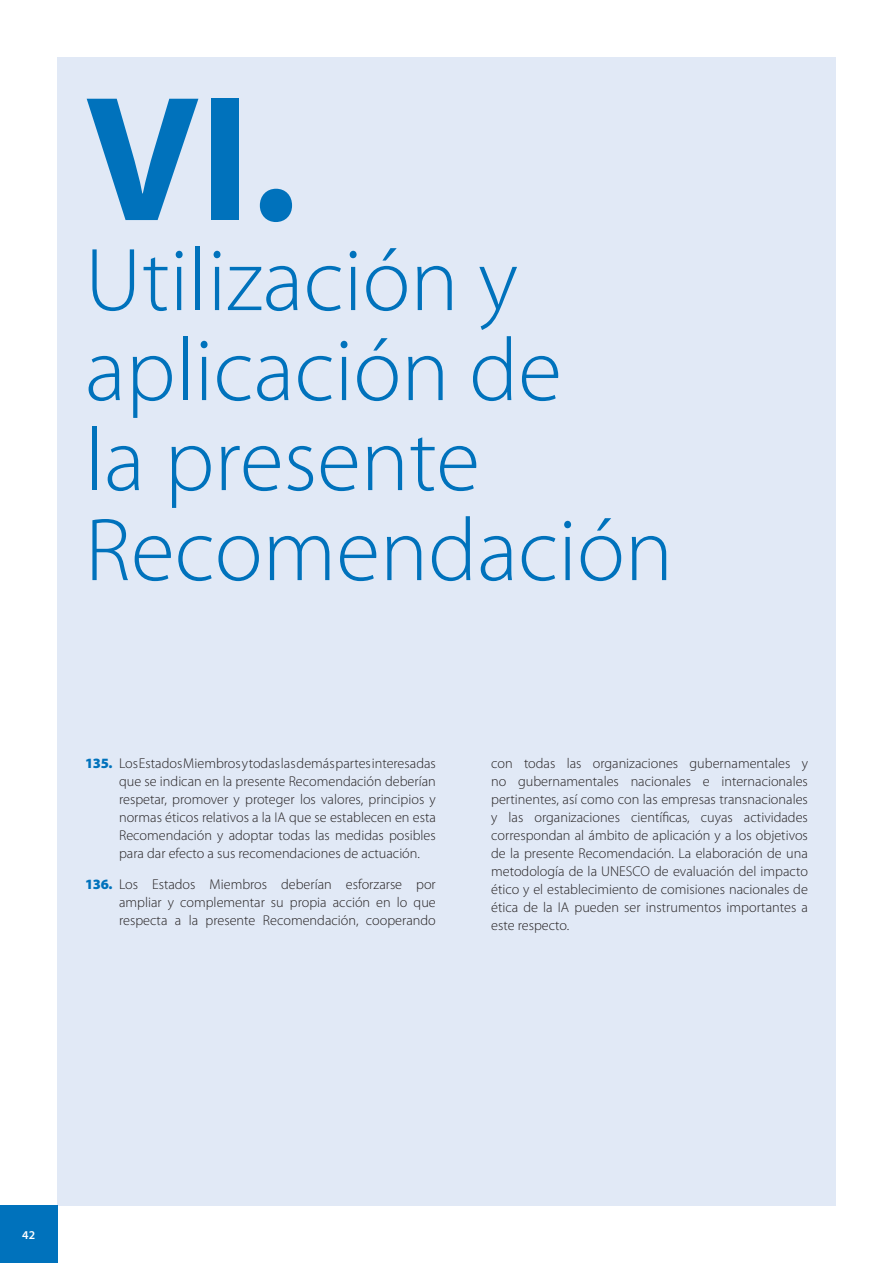
<style>
.page{position:relative;width:893px;height:1263px;background:#fff}
.page>*{position:absolute;margin:0;border:0;box-sizing:border-box;transform-origin:0 0}
.t1{font:700 180px "Myriad Pro";color:#0072bc}
.t2{font:300 90px/90px "Myriad Pro";color:#0072bc}
.t3{font:300 14.25px/18px "Myriad Pro";color:#231f20;text-align:justify}
.t4{font:600 12px "Myriad Pro";color:#fff}
.s1{font-weight:900;color:#0072bc}
</style>
<div class="page">
<div style="left:57px;top:57px;width:779px;height:1148px;background:#e1e9f6"></div>
<div style="left:0;top:1205px;width:57px;height:58px;background:#0072bc"></div>
<h1 class="t1" style="left:85px;top:42px;width:214px">VI.</h1>
<h2 class="t2" style="left:85px;top:234px;width:590px">Utilización y aplicación de<br>la presente<br>Recomendación</h2>
<p class="t3" style="left:119px;top:754px;width:318px;text-indent:-34px"><span class="s1">135.</span> Los Estados Miembros y todas las demás partes interesadas que se indican en la presente Recomendación deberían respetar, promover y proteger los valores, principios y normas éticos relativos a la IA que se establecen en esta Recomendación y adoptar todas las medidas posibles para dar efecto a sus recomendaciones de actuación.</p>
<p class="t3" style="left:119px;top:875px;width:318px;text-indent:-34px"><span class="s1">136.</span> Los Estados Miembros deberían esforzarse por ampliar y complementar su propia acción en lo que respecta a la presente Recomendación, cooperando</p>
<p class="t3" style="left:491px;top:754px;width:318px">con todas las organizaciones gubernamentales y no gubernamentales nacionales e internacionales pertinentes, así como con las empresas transnacionales y las organizaciones científicas, cuyas actividades correspondan al ámbito de aplicación y a los objetivos de la presente Recomendación. La elaboración de una metodología de la UNESCO de evaluación del impacto ético y el establecimiento de comisiones nacionales de ética de la IA pueden ser instrumentos importantes a este respecto.</p>
<p class="t4" style="left:22px;top:1227px;width:14px">42</p>
</div>
